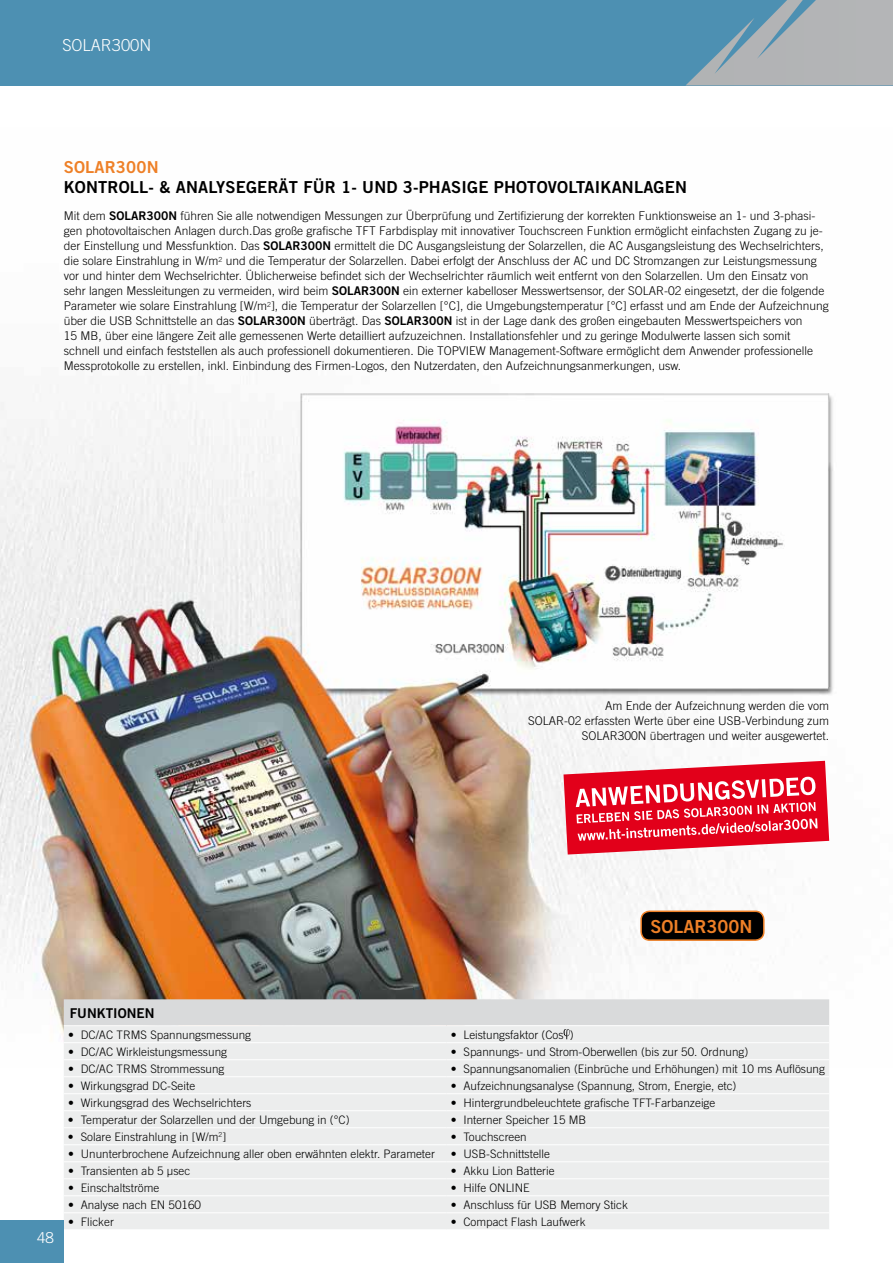
<style>
.page{position:relative;width:893px;height:1263px;background:#fff}
.page>*{position:absolute;margin:0;border:0;box-sizing:border-box;transform-origin:0 0}
.t1{font:18px "Trade Gothic LT Bold Two";color:#ee8027}
.t2{font:16.5px "Trade Gothic LT Bold Two";letter-spacing:.01em;color:#000}
.t3{font:16.5px "Trade Gothic LT Bold Two";letter-spacing:.01em;color:#ee8027}
.t4{font:300 16.5px "Trade Gothic LT";color:#fff}
.t5{font:300 15px "Trade Gothic LT";color:#fff}
.t6{font:13.5px "Trade Gothic LT Bold Two";color:#000}
.t7{font:300 12px/15px "Trade Gothic LT";color:#000}
.t8{font:300 11.7px "Trade Gothic LT";color:#000}
.s1{font-family:"Trade Gothic LT Bold Two";font-weight:400}
</style>
<div class="page">
<img style="left:0;top:393px;width:833px;height:649px">
<svg style="left:563px;top:761px;width:266px;height:93px"></svg>
<div style="left:64px;top:1039px;width:765px;height:190px;background:#eceded"></div>
<hr style="left:64px;top:1042px;width:382px;height:1px;background:#fff">
<hr style="left:446px;top:1042px;width:383px;height:1px;background:#fff">
<hr style="left:64px;top:1059px;width:382px;height:1px;background:#fff">
<hr style="left:446px;top:1059px;width:383px;height:1px;background:#fff">
<hr style="left:64px;top:1076px;width:382px;height:1px;background:#fff">
<hr style="left:446px;top:1076px;width:383px;height:1px;background:#fff">
<hr style="left:64px;top:1093px;width:382px;height:1px;background:#fff">
<hr style="left:64px;top:1110px;width:382px;height:1px;background:#fff">
<hr style="left:64px;top:1127px;width:382px;height:1px;background:#fff">
<hr style="left:64px;top:1144px;width:382px;height:1px;background:#fff">
<hr style="left:64px;top:1161px;width:382px;height:1px;background:#fff">
<hr style="left:64px;top:1178px;width:382px;height:1px;background:#fff">
<hr style="left:64px;top:1195px;width:382px;height:1px;background:#fff">
<hr style="left:64px;top:1212px;width:382px;height:1px;background:#fff">
<hr style="left:446px;top:1093px;width:383px;height:1px;background:#fff">
<hr style="left:446px;top:1110px;width:383px;height:1px;background:#fff">
<hr style="left:446px;top:1127px;width:383px;height:1px;background:#fff">
<hr style="left:446px;top:1144px;width:383px;height:1px;background:#fff">
<hr style="left:446px;top:1161px;width:383px;height:1px;background:#fff">
<hr style="left:446px;top:1178px;width:383px;height:1px;background:#fff">
<hr style="left:446px;top:1195px;width:383px;height:1px;background:#fff">
<hr style="left:446px;top:1212px;width:383px;height:1px;background:#fff">
<svg style="left:64px;top:999px;width:765px;height:40px;background:#dfe0e0"></svg>
<div style="left:641px;top:911px;width:123px;height:29px;background:#000;border-radius:9px"></div>
<div style="left:640px;top:910px;width:125px;height:31px;border:2px solid #ee8027;border-radius:9px"></div>
<div style="left:0;top:1220px;width:64px;height:43px;background:#4d90b2"></div>
<div style="left:0;top:0;width:893px;height:85px;background:#4d90b2"></div>
<svg style="left:686px;top:0;width:207px;height:85px"></svg>
<h2 class="t4" style="left:62px;top:35px;width:90px">SOLAR300N</h2>
<h2 class="t3" style="left:64px;top:157px;width:96px">SOLAR300N</h2>
<h2 class="t2" style="left:64px;top:177px;width:625px">KONTROLL- &amp; ANALYSEGERÄT FÜR 1- UND 3-PHASIGE PHOTOVOLTAIKANLAGEN</h2>
<p class="t7" style="left:64px;top:209px;width:767px">Mit dem <span class="s1">SOLAR300N</span> führen Sie alle notwendigen Messungen zur Überprüfung und Zertifizierung der korrekten Funktionsweise an 1- und 3-phasi&shy;gen photovoltaischen Anlagen durch.Das große grafische TFT Farbdisplay mit innovativer Touchscreen Funktion ermöglicht einfachsten Zugang zu je&shy;der Einstellung und Messfunktion. Das <span class="s1">SOLAR300N</span> ermittelt die DC Ausgangsleistung der Solarzellen, die AC Ausgangsleistung des Wechselrichters, die solare Einstrahlung in W/m<sup>2</sup> und die Temperatur der Solarzellen. Dabei erfolgt der Anschluss der AC und DC Stromzangen zur Leistungsmessung vor und hinter dem Wechselrichter. Üblicherweise befindet sich der Wechselrichter räumlich weit entfernt von den Solarzellen. Um den Einsatz von sehr langen Messleitungen zu vermeiden, wird beim <span class="s1">SOLAR300N</span> ein externer kabelloser Messwertsensor, der SOLAR-02 eingesetzt, der die folgende Parameter wie solare Einstrahlung [W/m<sup>2</sup>], die Temperatur der Solarzellen [°C], die Umgebungstemperatur [°C] erfasst und am Ende der Aufzeichnung über die USB Schnittstelle an das <span class="s1">SOLAR300N</span> überträgt. Das <span class="s1">SOLAR300N</span> ist in der Lage dank des großen eingebauten Messwertspeichers von<br>15 MB, über eine längere Zeit alle gemessenen Werte detailliert aufzuzeichnen. Installationsfehler und zu geringe Modulwerte lassen sich somit schnell und einfach feststellen als auch professionell dokumentieren. Die TOPVIEW Management-Software ermöglicht dem Anwender professionelle Messprotokolle zu erstellen, inkl. Einbindung des Firmen-Logos, den Nutzerdaten, den Aufzeichnungsanmerkungen, usw.</p>
<p class="t7" style="left:528px;top:698px;width:302px;text-align:right">Am Ende der Aufzeichnung werden die vom<br>SOLAR-02 erfassten Werte über eine USB-Verbindung zum<br>SOLAR300N übertragen und weiter ausgewertet.</p>
<h1 class="t1" style="left:650px;top:915px;width:104px">SOLAR300N</h1>
<p class="t5" style="left:37px;top:1228px;width:18px">48</p>
<p class="t6" style="left:70px;top:1005px;width:86px">FUNKTIONEN</p>
<p class="t8" style="left:68px;top:1028px;width:185px">• DC/AC TRMS Spannungsmessung</p>
<p class="t8" style="left:451px;top:1028px;width:124px">• Leistungsfaktor (Cos )</p>
<p class="t8" style="left:68px;top:1045px;width:160px">• DC/AC Wirkleistungsmessung</p>
<p class="t8" style="left:451px;top:1045px;width:299px">• Spannungs- und Strom-Oberwellen (bis zur 50. Ordnung)</p>
<p class="t8" style="left:68px;top:1062px;width:158px">• DC/AC TRMS Strommessung</p>
<p class="t8" style="left:451px;top:1062px;width:376px">• Spannungsanomalien (Einbrüche und Erhöhungen) mit 10 ms Auflösung</p>
<p class="t8" style="left:68px;top:1079px;width:129px">• Wirkungsgrad DC-Seite</p>
<p class="t8" style="left:451px;top:1079px;width:287px">• Aufzeichnungsanalyse (Spannung, Strom, Energie, etc)</p>
<p class="t8" style="left:68px;top:1096px;width:185px">• Wirkungsgrad des Wechselrichters</p>
<p class="t8" style="left:451px;top:1096px;width:266px">• Hintergrundbeleuchtete grafische TFT-Farbanzeige</p>
<p class="t8" style="left:68px;top:1113px;width:283px">• Temperatur der Solarzellen und der Umgebung in (°C)</p>
<p class="t8" style="left:451px;top:1113px;width:137px">• Interner Speicher 15 MB</p>
<p class="t8" style="left:68px;top:1130px;width:160px">• Solare Einstrahlung in [W/m<sup>2</sup>]</p>
<p class="t8" style="left:451px;top:1130px;width:78px">• Touchscreen</p>
<p class="t8" style="left:68px;top:1147px;width:368px">• Ununterbrochene Aufzeichnung aller oben erwähnten elektr. Parameter</p>
<p class="t8" style="left:451px;top:1147px;width:101px">• USB-Schnittstelle</p>
<p class="t8" style="left:68px;top:1164px;width:124px">• Transienten ab 5 µsec</p>
<p class="t8" style="left:451px;top:1164px;width:105px">• Akku Lion Batterie</p>
<p class="t8" style="left:68px;top:1181px;width:93px">• Einschaltströme</p>
<p class="t8" style="left:451px;top:1181px;width:81px">• Hilfe ONLINE</p>
<p class="t8" style="left:68px;top:1198px;width:135px">• Analyse nach EN 50160</p>
<p class="t8" style="left:451px;top:1198px;width:179px">• Anschluss für USB Memory Stick</p>
<p class="t8" style="left:68px;top:1215px;width:47px">• Flicker</p>
<p class="t8" style="left:451px;top:1215px;width:136px">• Compact Flash Laufwerk</p>
</div>
